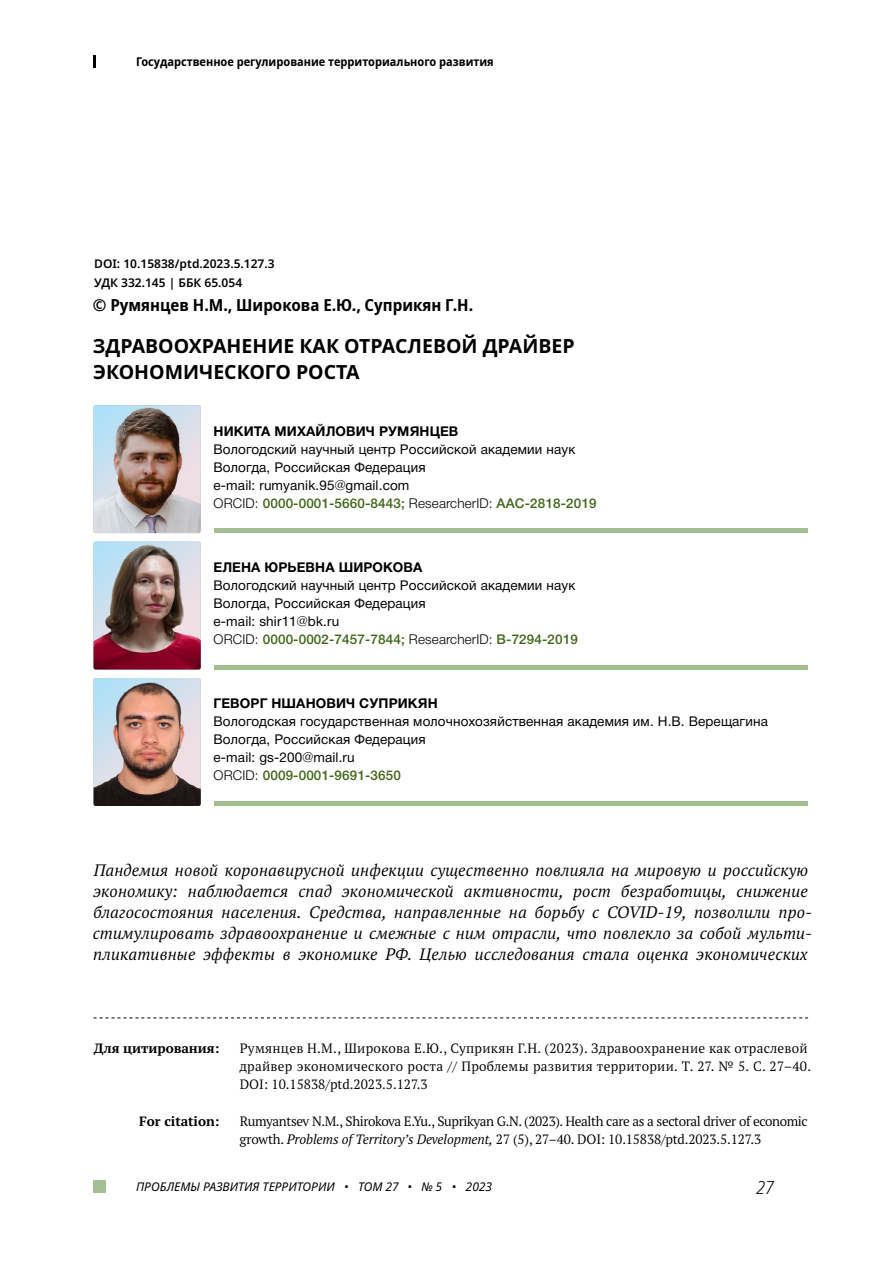
<style>
.page{position:relative;width:893px;height:1263px;background:#fff}
.page>*{position:absolute;margin:0;border:0;box-sizing:border-box;transform-origin:0 0}
.t1{font:700 19.5px/25.5px "Noto Sans";color:#000}
.t2{font:italic 300 semi-condensed 18px "Noto Sans";color:#000}
.t3{font:italic 16.5px/21px "PT Serif Pro";letter-spacing:.01em;color:#000}
.t4{font:700 semi-condensed 16.5px "Noto Sans";color:#000}
.t5{font:13.5px/18px "Helvetica Neue Cyr";letter-spacing:.01em;color:#000}
.t6{font:13.5px/18px "PT Serif Pro";letter-spacing:.02em;color:#000}
.t7{font:13.5px/18px "PT Serif Pro";letter-spacing:-.03em;color:#000}
.t8{font:700 13.5px "Helvetica Neue Cyr";letter-spacing:.01em;color:#000}
.t9{font:700 13.5px "PT Serif Pro";color:#000}
.t10{font:700 semi-condensed 12px "Noto Sans";color:#000}
.t11{font:600 12px/18.6px "Noto Sans";color:#000}
.t12{font:italic 12px "Noto Sans";color:#000}
.s1{font-weight:300}
.s2{font-weight:500;color:#406618}
.s3{font-style:italic}
</style>
<div class="page">
<div style="left:94px;top:1180px;width:12px;height:13px;background:#a4be93"></div>
<svg style="left:94px;top:55px;width:2px;height:13px"></svg>
<svg style="left:94px;top:1017px;width:714px;height:1px"></svg>
<hr style="left:214px;top:529px;width:594px;height:4px;background:#a4be93">
<hr style="left:214px;top:665px;width:594px;height:4px;background:#a4be93">
<hr style="left:214px;top:802px;width:594px;height:4px;background:#a4be93">
<img style="left:94px;top:405px;width:107px;height:128px">
<img style="left:94px;top:542px;width:107px;height:127px">
<img style="left:94px;top:678px;width:107px;height:128px">
<p class="t10" style="left:136px;top:53px;width:359px">Государственное регулирование территориального развития</p>
<p class="t11" style="left:94px;top:254px;width:182px">DOI: 10.15838/ptd.2023.5.127.3<br>УДК 332.145 | ББК 65.054</p>
<p class="t4" style="left:93px;top:293px;width:382px">© Румянцев Н.М., Широкова Е.Ю., Суприкян Г.Н.</p>
<h1 class="t1" style="left:93px;top:334px;width:483px">ЗДРАВООХРАНЕНИЕ КАК ОТРАСЛЕВОЙ ДРАЙВЕР<br>ЭКОНОМИЧЕСКОГО РОСТА</h1>
<p class="t8" style="left:214px;top:423px;width:246px">НИКИТА МИХАЙЛОВИЧ РУМЯНЦЕВ</p>
<p class="t5" style="left:214px;top:440px;width:385px">Вологодский научный центр Российской академии наук Вологда, Российская Федерация<br>e-mail: rumyanik.95@gmail.com<br><span class="s1">ORCID:</span> <span class="s2">0000-0001-5660-8443;</span> <span class="s1">ResearcherID:</span> <span class="s2">AAC-2818-2019</span></p>
<p class="t8" style="left:214px;top:560px;width:210px">ЕЛЕНА ЮРЬЕВНА ШИРОКОВА</p>
<p class="t5" style="left:214px;top:576px;width:366px">Вологодский научный центр Российской академии наук Вологда, Российская Федерация<br>e-mail: shir11@bk.ru<br><span class="s1">ORCID:</span> <span class="s2">0000-0002-7457-7844;</span> <span class="s1">ResearcherID:</span> <span class="s2">B-7294-2019</span></p>
<p class="t8" style="left:214px;top:696px;width:226px">ГЕВОРГ НШАНОВИЧ СУПРИКЯН</p>
<p class="t5" style="left:214px;top:713px;width:556px">Вологодская государственная молочнохозяйственная академия им. Н.В. Верещагина Вологда, Российская Федерация<br>e-mail: gs-200@mail.ru<br><span class="s1">ORCID:</span> <span class="s2">0009-0001-9691-3650</span></p>
<p class="t3" style="left:93px;top:859px;width:721px">Пандемия новой коронавирусной инфекции существенно повлияла на мировую и российскую экономику: наблюдается спад экономической активности, рост безработицы, снижение благосостояния населения. Средства, направленные на борьбу с COVID-19, позволили про&shy;стимулировать здравоохранение и смежные с ним отрасли, что повлекло за собой мульти&shy;пликативные эффекты в экономике РФ. Целью исследования стала оценка экономических</p>
<p class="t9" style="left:94px;top:1039px;width:127px">Для цитирования:</p>
<p class="t9" style="left:139px;top:1112px;width:82px">For citation:</p>
<p class="t6" style="left:239px;top:1039px;width:573px">Румянцев Н.М., Широкова Е.Ю., Суприкян Г.Н. (2023). Здравоохранение как отраслевой драйвер экономического роста // Проблемы развития территории. Т. 27. № 5. С. 27–40.<br>DOI: 10.15838/ptd.2023.5.127.3</p>
<p class="t7" style="left:239px;top:1112px;width:570px">Rumyantsev N.M., Shirokova E.Yu., Suprikyan G.N. (2023). Health care as a sectoral driver of economic growth. <span class="s3">Problems of Territory’s Development,</span> 27 (5), 27–40. DOI: 10.15838/ptd.2023.5.127.3</p>
<p class="t12" style="left:136px;top:1178px;width:358px">ПРОБЛЕМЫ РАЗВИТИЯ ТЕРРИТОРИИ • ТОМ 27 • № 5 • 2023</p>
<h2 class="t2" style="left:756px;top:1175px;width:19px">27</h2>
</div>
